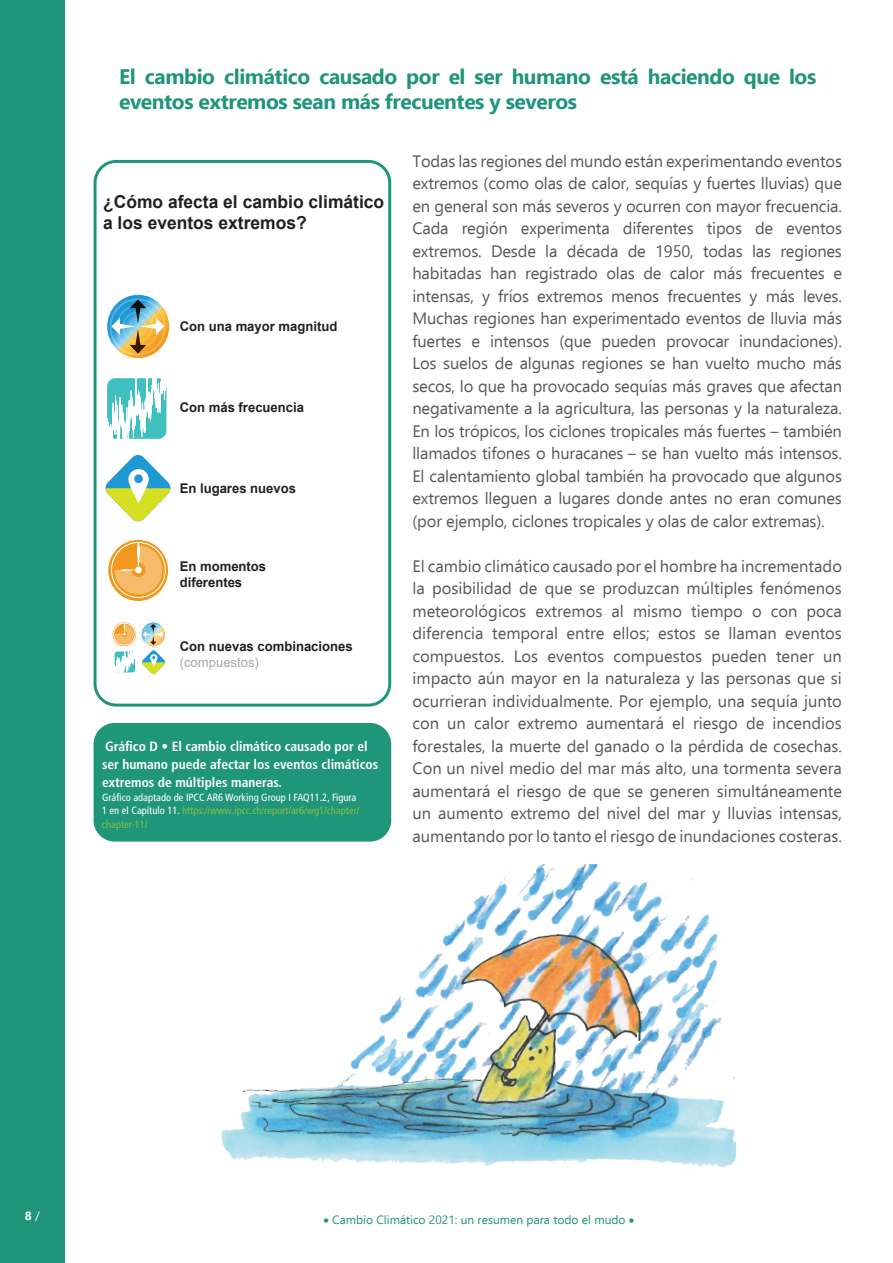
<style>
.page{position:relative;width:893px;height:1263px;background:#fff}
.page>*{position:absolute;margin:0;border:0;box-sizing:border-box;transform-origin:0 0}
.t1{font:700 21px/25.2px "Ebrima";letter-spacing:-.02em;color:#1f957a}
.t2{font:700 17.85px/21.5px "Arial";color:#231f20}
.t3{font:16.5px/22.5px "Ebrima";letter-spacing:-.005em;color:#57585a;text-align:justify}
.t4{font:700 condensed 13.5px/18px "Frutiger LT Pro";color:#fff}
.t5{font:700 13.35px/16px "Arial";color:#231f20}
.t6{font:13.35px "Arial";color:#a8a9ad}
.t7{font:12px "Ebrima";color:#1f957a}
.t8{font:700 12px "Ebrima";color:#fff}
.t9{font:condensed 10.5px/13.5px "Frutiger LT Pro";color:#fff}
.s1{color:#7fc241}
.s2{font-weight:400}
</style>
<div class="page">
<div style="left:0;top:0;width:65px;height:1263px;background:#1f957a"></div>
<svg style="left:108px;top:539px;width:61px;height:63px"></svg>
<svg style="left:107px;top:294px;width:63px;height:65px"></svg>
<img style="left:108px;top:569px;width:61px;height:106px">
<svg style="left:105px;top:455px;width:66px;height:67px"></svg>
<div style="left:113px;top:650px;width:24px;height:24px;border:1px solid #fff;border-radius:3px"></div>
<svg style="left:114px;top:651px;width:22px;height:22px"></svg>
<div style="left:103px;top:374px;width:68px;height:69px;border:4px solid #fff;border-radius:10px"></div>
<svg style="left:105px;top:376px;width:63px;height:65px"></svg>
<svg style="left:128px;top:469px;width:21px;height:34px"></svg>
<div style="left:134px;top:474px;width:9px;height:9px;background:#1e99d5;border-radius:50%"></div>
<svg style="left:142px;top:624px;width:24px;height:50px"></svg>
<div style="left:111px;top:542px;width:55px;height:56px;border:1px solid #fff;border-radius:50%"></div>
<svg style="left:112px;top:622px;width:25px;height:25px"></svg>
<div style="left:112px;top:621px;width:25px;height:26px;border:1px solid #fff;border-radius:50%"></div>
<div style="left:114px;top:623px;width:21px;height:22px;border:1px solid #fff;border-radius:50%"></div>
<svg style="left:115px;top:623px;width:19px;height:21px"></svg>
<svg style="left:115px;top:542px;width:47px;height:52px;background:#f4b660"></svg>
<div style="left:94px;top:160px;width:297px;height:547px;border:3px solid #1f957a;border-radius:21px"></div>
<div style="left:94px;top:723px;width:297px;height:118px;background:#1f957a;border-radius:21px"></div>
<img style="left:222px;top:864px;width:514px;height:307px">
<p class="t1" style="left:119px;top:62px;width:699px">El cambio climático causado por el ser humano está haciendo que los eventos extremos sean más frecuentes y severos</p>
<p class="t2" style="left:103px;top:191px;width:283px">¿Cómo afecta el cambio climático a los eventos extremos?</p>
<p class="t5" style="left:180px;top:318px;width:159px">Con una mayor magnitud</p>
<p class="t5" style="left:180px;top:399px;width:126px">Con más frecuencia</p>
<p class="t5" style="left:180px;top:480px;width:118px">En lugares nuevos</p>
<p class="t5" style="left:180px;top:559px;width:88px">En momentos diferentes</p>
<p class="t5" style="left:180px;top:639px;width:175px">Con nuevas combinaciones</p>
<p class="t6" style="left:180px;top:653px;width:81px">(compuestos)</p>
<p class="t4" style="left:102px;top:737px;width:278px">Gráfico D • El cambio climático causado por el ser humano puede afectar los eventos climáticos extremos de múltiples maneras.</p>
<p class="t9" style="left:102px;top:790px;width:259px">Gráfico adaptado de IPCC AR6 Working Group I FAQ11.2, Figura<br>1 en el Capítulo 11. <span class="s1">https://www.ipcc.ch/report/ar6/wg1/chapter/ chapter-11/</span></p>
<p class="t3" style="left:412px;top:149px;width:431px">Todas las regiones del mundo están experimentando eventos extremos (como olas de calor, sequías y fuertes lluvias) que en general son más severos y ocurren con mayor frecuencia.<br>Cada región experimenta diferentes tipos de eventos extremos. Desde la década de 1950, todas las regiones habitadas han registrado olas de calor más frecuentes e intensas, y fríos extremos menos frecuentes y más leves.<br>Muchas regiones han experimentado eventos de lluvia más fuertes e intensos (que pueden provocar inundaciones).<br>Los suelos de algunas regiones se han vuelto mucho más secos, lo que ha provocado sequías más graves que afectan negativamente a la agricultura, las personas y la naturaleza.<br>En los trópicos, los ciclones tropicales más fuertes – también llamados tifones o huracanes – se han vuelto más intensos.<br>El calentamiento global también ha provocado que algunos extremos lleguen a lugares donde antes no eran comunes (por ejemplo, ciclones tropicales y olas de calor extremas).</p>
<p class="t3" style="left:412px;top:554px;width:431px">El cambio climático causado por el hombre ha incrementado la posibilidad de que se produzcan múltiples fenómenos meteorológicos extremos al mismo tiempo o con poca diferencia temporal entre ellos; estos se llaman eventos compuestos. Los eventos compuestos pueden tener un impacto aún mayor en la naturaleza y las personas que si ocurrieran individualmente. Por ejemplo, una sequía junto con un calor extremo aumentará el riesgo de incendios forestales, la muerte del ganado o la pérdida de cosechas.<br>Con un nivel medio del mar más alto, una tormenta severa aumentará el riesgo de que se generen simultáneamente un aumento extremo del nivel del mar y lluvias intensas, aumentando por lo tanto el riesgo de inundaciones costeras.</p>
<p class="t8" style="left:25px;top:1207px;width:16px">8 <span class="s2">/</span></p>
<p class="t7" style="left:323px;top:1211px;width:312px">• Cambio Climático 2021: un resumen para todo el mudo •</p>
</div>
